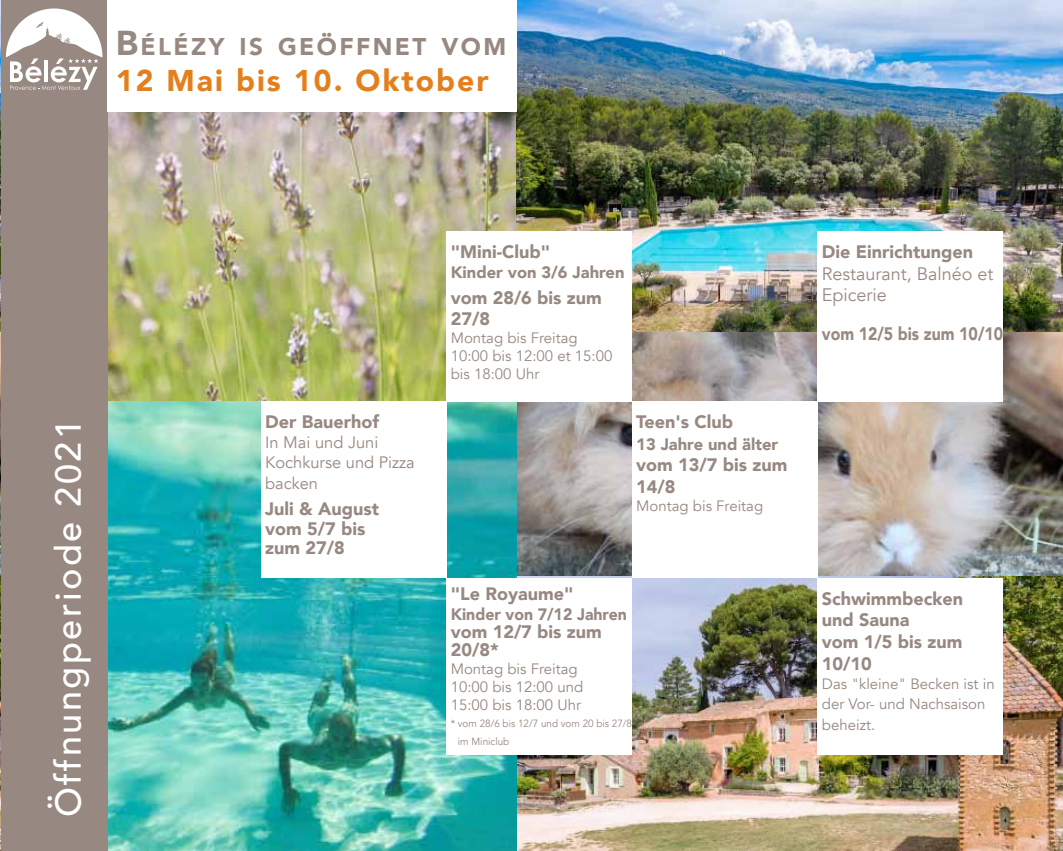
<style>
.page{position:relative;width:1063px;height:851px;background:#fff}
.page>*{position:absolute;margin:0;border:0;box-sizing:border-box;transform-origin:0 0}
.t1{font:500 36px "Avenir";letter-spacing:.07em;color:#fff}
.t2{font:900 30px "Avenir";letter-spacing:.07em;color:#e37f1c}
.t3{font:900 24.15px "Avenir";letter-spacing:.1em;color:#978981}
.t4{font:900 18px/21.6px "Avenir";color:#978981}
.t5{font:18px/21.6px "Avenir";color:#978981}
.t6{font:900 18px "Avenir";color:#978981;scale:.88 1}
.t7{font:16.5px/19.8px "Avenir";color:#978981}
.t8{font:900 16.5px "Avenir";color:#978981}
.t9{font:900 16.5px "Avenir";color:#978981;scale:.96 1}
.t10{font:15px/18px "Avenir";color:#978981}
.t11{font:10.5px/18px "Avenir";color:#978981;scale:.95 1}
.s1{font-size:34.5px}
</style>
<div class="page">
<img style="left:107px;top:112px;width:409px;height:289px">
<img style="left:516px;top:331px;width:547px;height:245px">
<img style="left:516px;top:576px;width:547px;height:274px">
<img style="left:516px;top:0;width:547px;height:331px">
<img style="left:107px;top:401px;width:409px;height:449px">
<img style="left:0;top:331px;width:1px;height:519px">
<img style="left:0;top:0;width:1px;height:331px">
<div style="left:1px;top:0;width:106px;height:850px;background:#978981"></div>
<div style="left:446px;top:231px;width:186px;height:170px;background:#fff"></div>
<div style="left:818px;top:231px;width:185px;height:170px;background:#fff"></div>
<div style="left:446px;top:578px;width:186px;height:176px;background:#fff"></div>
<div style="left:632px;top:401px;width:186px;height:177px;background:#fff"></div>
<div style="left:261px;top:401px;width:185px;height:177px;background:#fff"></div>
<div style="left:818px;top:578px;width:185px;height:176px;background:#fff"></div>
<div style="left:107px;top:0;width:410px;height:112px;background:#fff"></div>
<svg style="left:6px;top:9px;width:96px;height:81px"></svg>
<h3 class="t3" style="left:116px;top:26px;width:392px"><span class="s1">B</span>ÉLÉZY IS GEÖFFNET VOM</h3>
<h2 class="t2" style="left:116px;top:55px;width:374px">12 Mai bis 10. Oktober</h2>
<h1 class="t1" style="left:37px;top:817px;width:400px;rotate:-90deg">Öffnungperiode 2021</h1>
<p class="t4" style="left:265px;top:410px;width:115px">Der Bauerhof</p>
<p class="t7" style="left:265px;top:432px;width:151px">In Mai und Juni<br>Kochkurse und Pizza</p>
<p class="t7" style="left:265px;top:474px;width:54px">backen</p>
<p class="t4" style="left:265px;top:498px;width:116px;line-height:19.5px">Juli &amp; August vom 5/7 bis zum 27/8</p>
<p class="t4" style="left:451px;top:240px;width:101px">"Mini-Club"</p>
<p class="t8" style="left:451px;top:258px;width:175px">Kinder von 3/6 Jahren</p>
<p class="t4" style="left:451px;top:286px;width:153px">vom 28/6 bis zum<br>27/8</p>
<p class="t10" style="left:451px;top:329px;width:163px">Montag bis Freitag<br>10:00 bis 12:00 et 15:00 bis 18:00 Uhr</p>
<p class="t4" style="left:636px;top:410px;width:99px">Teen's Club</p>
<p class="t8" style="left:636px;top:430px;width:144px">13 Jahre und älter</p>
<p class="t4" style="left:636px;top:453px;width:153px">vom 13/7 bis zum<br>14/8</p>
<p class="t10" style="left:636px;top:497px;width:128px">Montag bis Freitag</p>
<p class="t4" style="left:451px;top:582px;width:124px">"Le Royaume"</p>
<p class="t9" style="left:451px;top:600px;width:185px">Kinder von 7/12 Jahren</p>
<p class="t4" style="left:451px;top:622px;width:153px;line-height:18px">vom 12/7 bis zum<br>20/8*</p>
<p class="t10" style="left:451px;top:660px;width:134px">Montag bis Freitag<br>10:00 bis 12:00 und<br>15:00 bis 18:00 Uhr</p>
<p class="t11" style="left:458px;top:714px;width:185px;text-indent:-7px">* vom 28/6 bis 12/7 und vom 20 bis 27/8 im Miniclub</p>
<p class="t4" style="left:822px;top:240px;width:153px">Die Einrichtungen</p>
<p class="t5" style="left:822px;top:263px;width:173px">Restaurant, Balnéo et<br>Epicerie</p>
<p class="t6" style="left:822px;top:318px;width:208px">vom 12/5 bis zum 10/10</p>
<p class="t4" style="left:822px;top:587px;width:143px">Schwimmbecken und Sauna<br>vom 1/5 bis zum<br>10/10</p>
<p class="t10" style="left:822px;top:674px;width:174px;line-height:19.5px">Das "kleine" Becken ist in der Vor- und Nachsaison</p>
<p class="t10" style="left:822px;top:716px;width:55px">beheizt.</p>
</div>
